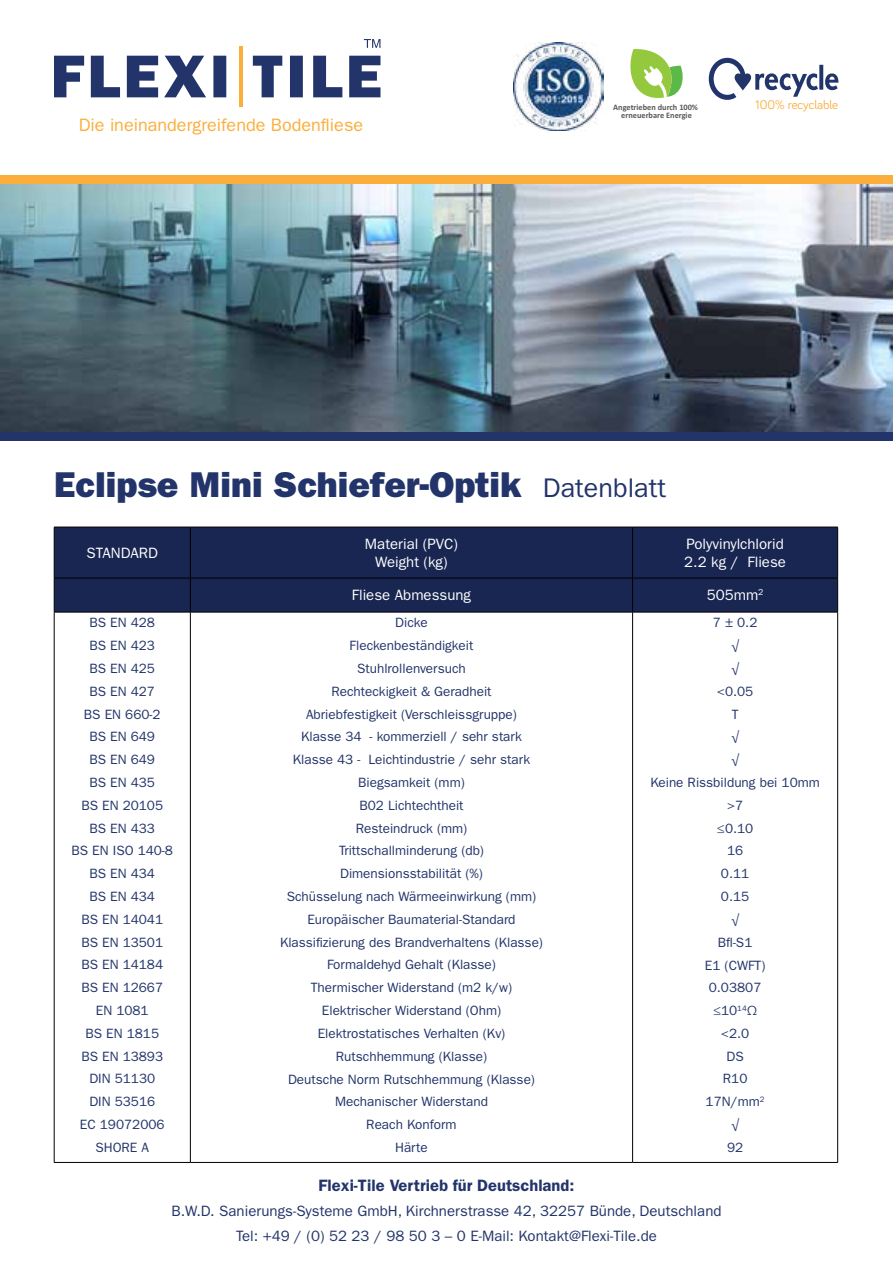
<style>
.page{position:relative;width:893px;height:1263px;background:#fff}
.page>*{position:absolute;margin:0;border:0;box-sizing:border-box;transform-origin:0 0}
.t1{font:36px "ITC Franklin Gothic Std Hvy";color:#22346a}
.t2{font:18px "ITC Franklin Gothic Std";color:#fbae3b}
.t3{font:600 16.5px "ITC Franklin Gothic Std";color:#22346a}
.t4{font:15px/24.8px "ITC Franklin Gothic Std";color:#22346a;text-align:center}
.t5{font:15px/18px "ITC Franklin Gothic Std";color:#fff;text-align:center}
.t6{font:13.5px/22.8px "ITC Franklin Gothic Std";color:#22346a;text-align:center}
.t7{font:12.9px "Bariol";letter-spacing:-.005em;color:#fbad3c}
.t8{font:700 8.4px "Calibri";color:#5a585a}
.s1{font-family:"ITC Franklin Gothic Std";font-size:27px}
</style>
<div class="page">
<div style="left:55px;top:528px;width:782px;height:84px;background:#182651"></div>
<hr style="left:54px;top:578px;width:136px;height:1px;background:#000">
<hr style="left:190px;top:578px;width:443px;height:1px;background:#000">
<hr style="left:633px;top:578px;width:205px;height:1px;background:#000">
<hr style="left:54px;top:612px;width:136px;height:1px;background:#000">
<hr style="left:190px;top:612px;width:443px;height:1px;background:#000">
<hr style="left:633px;top:612px;width:205px;height:1px;background:#000">
<hr style="left:54px;top:527px;width:136px;height:1px;background:#000">
<hr style="left:54px;top:527px;width:1px;height:51px;background:#000">
<hr style="left:190px;top:527px;width:443px;height:1px;background:#000">
<hr style="left:190px;top:527px;width:1px;height:51px;background:#000">
<hr style="left:633px;top:527px;width:205px;height:1px;background:#000">
<hr style="left:632px;top:527px;width:1px;height:51px;background:#000">
<hr style="left:837px;top:527px;width:1px;height:51px;background:#000">
<hr style="left:54px;top:578px;width:1px;height:34px;background:#000">
<hr style="left:190px;top:578px;width:1px;height:34px;background:#000">
<hr style="left:632px;top:578px;width:1px;height:34px;background:#000">
<hr style="left:837px;top:578px;width:1px;height:34px;background:#000">
<hr style="left:54px;top:612px;width:1px;height:550px;background:#000">
<hr style="left:190px;top:612px;width:1px;height:550px;background:#000">
<hr style="left:632px;top:612px;width:1px;height:550px;background:#000">
<hr style="left:837px;top:612px;width:1px;height:550px;background:#000">
<hr style="left:54px;top:1162px;width:136px;height:1px;background:#000">
<hr style="left:190px;top:1162px;width:443px;height:1px;background:#000">
<hr style="left:633px;top:1162px;width:205px;height:1px;background:#000">
<img style="left:0;top:183px;width:893px;height:249px">
<div style="left:0;top:432px;width:893px;height:9px;background:#22346a"></div>
<div style="left:0;top:175px;width:893px;height:8px;background:#fbae3b"></div>
<svg style="left:709px;top:58px;width:129px;height:42px"></svg>
<img style="left:514px;top:43px;width:90px;height:88px">
<svg style="left:630px;top:49px;width:53px;height:49px"></svg>
<svg style="left:364px;top:39px;width:16px;height:9px"></svg>
<svg style="left:253px;top:56px;width:127px;height:41px"></svg>
<svg style="left:54px;top:56px;width:172px;height:41px"></svg>
<hr style="left:239px;top:46px;width:4px;height:61px;background:#fbae3b">
<h2 class="t2" style="left:79px;top:115px;width:286px">Die ineinandergreifende Bodenfliese</h2>
<p class="t8" style="left:613px;top:102px;width:86px">Angetrieben durch 100%</p>
<p class="t7" style="left:755px;top:96px;width:84px">100% recyclable</p>
<p class="t8" style="left:621px;top:110px;width:72px">erneuerbare Energie</p>
<h1 class="t1" style="left:54px;top:464px;width:613px">Eclipse Mini Schiefer-Optik <span class="s1">Datenblatt</span></h1>
<p class="t5" style="left:87px;top:544px;width:73px">STANDARD</p>
<p class="t5" style="left:365px;top:535px;width:94px">Material (PVC)<br>Weight (kg)</p>
<p class="t5" style="left:684px;top:535px;width:103px;text-align:left">Polyvinylchlorid<br>2.2 kg / Fliese</p>
<p class="t5" style="left:352px;top:586px;width:121px">Fliese Abmessung</p>
<p class="t5" style="left:707px;top:586px;width:58px">505mm<sup>2</sup></p>
<p class="t6" style="left:72px;top:611px;width:103px">BS EN 428<br>BS EN 423<br>BS EN 425<br>BS EN 427<br>BS EN 660-2<br>BS EN 649<br>BS EN 649<br>BS EN 435<br>BS EN 20105<br>BS EN 433<br>BS EN ISO 140-8<br>BS EN 434<br>BS EN 434<br>BS EN 14041<br>BS EN 13501<br>BS EN 14184<br>BS EN 12667<br>EN 1081<br>BS EN 1815<br>BS EN 13893<br>DIN 51130<br>DIN 53516<br>EC 19072006<br>SHORE A</p>
<p class="t6" style="left:280px;top:611px;width:264px">Dicke<br>Fleckenbeständigkeit<br>Stuhlrollenversuch<br>Rechteckigkeit &amp; Geradheit<br>Abriebfestigkeit (Verschleissgruppe)<br>Klasse 34 - kommerziell / sehr stark<br>Klasse 43 - Leichtindustrie / sehr stark<br>Biegsamkeit (mm)<br>B02 Lichtechtheit<br>Resteindruck (mm)<br>Trittschallminderung (db)<br>Dimensionsstabilität (%)<br>Schüsselung nach Wärmeeinwirkung (mm)<br>Europäischer Baumaterial-Standard<br>Klassifizierung des Brandverhaltens (Klasse)<br>Formaldehyd Gehalt (Klasse)<br>Thermischer Widerstand (m2 k/w)<br>Elektrischer Widerstand (Ohm)<br>Elektrostatisches Verhalten (Kv)<br>Rutschhemmung (Klasse)<br>Deutsche Norm Rutschhemmung (Klasse)<br>Mechanischer Widerstand<br>Reach Konform<br>Härte</p>
<p class="t6" style="left:650px;top:611px;width:171px">7 ± 0.2<br>√<br>√<br>&lt;0.05<br>T<br>√<br>√<br>Keine Rissbildung bei 10mm &gt;7<br>≤0.10<br>16<br>0.11<br>0.15<br>√<br>Bfl-S1<br>E1 (CWFT)<br>0.03807<br>≤10<sup>14</sup>Ω<br>&lt;2.0<br>DS<br>R10<br>17N/mm<sup>2<br></sup>√<br>92</p>
<p class="t3" style="left:319px;top:1176px;width:257px">Flexi-Tile Vertrieb für Deutschland:</p>
<p class="t4" style="left:171px;top:1199px;width:552px">B.W.D. Sanierungs-Systeme GmbH, Kirchnerstrasse 42, 32257 Bünde, Deutschland<br>Tel: +49 / (0) 52 23 / 98 50 3 – 0 E-Mail: Kontakt@Flexi-Tile.de</p>
</div>
